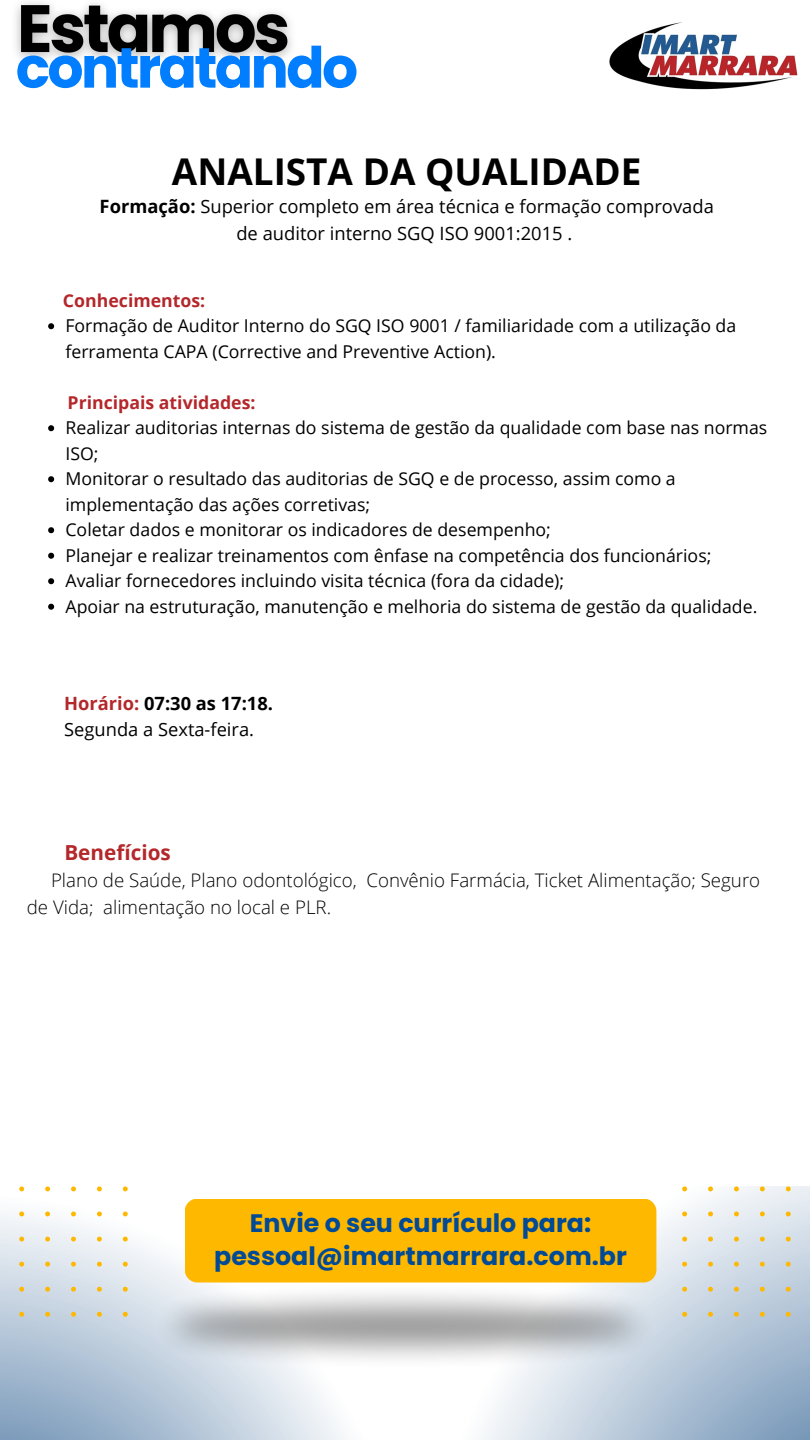
<style>
.page{position:relative;width:810px;height:1440px;background:#fff}
.page>*{position:absolute;margin:0;border:0;box-sizing:border-box;transform-origin:0 0}
.t1{font:700 56.8px "Poppins";letter-spacing:-.045em;color:#007eff}
.t2{font:700 36.9px "Open Sans";color:#000}
.t3{font:700 25.3px/33px "Poppins";color:#004a96;text-align:center}
.t4{font:700 20.7px "Open Sans";color:#b4272a}
.t5{font:300 18.7px/27px "Open Sans";color:#000}
.t6{font:18.4px/26.2px "Open Sans";color:#000;text-align:center}
.t7{font:700 18.3px "Open Sans";color:#000}
.t8{font:18.3px "Open Sans";color:#000}
.t9{font:17.7px/25.5px "Open Sans";color:#000}
.t10{font:700 17.7px "Open Sans";color:#b4272a}
.s1{font-weight:700}
.s2{color:#b4272a}
</style>
<div class="page">
<svg style="left:483px;top:1208px;width:327px;height:232px"></svg>
<svg style="left:0;top:1242px;width:344px;height:198px"></svg>
<img style="left:154px;top:1283px;width:502px;height:87px">
<div style="left:185px;top:1199px;width:471px;height:84px;background:#ffb800"></div>
<svg style="left:0;top:1186px;width:128px;height:131px"></svg>
<svg style="left:682px;top:1186px;width:128px;height:131px"></svg>
<img style="left:609px;top:22px;width:189px;height:68px">
<svg style="left:48px;top:323px;width:6px;height:6px"></svg>
<svg style="left:48px;top:425px;width:6px;height:6px"></svg>
<svg style="left:48px;top:476px;width:6px;height:6px"></svg>
<svg style="left:48px;top:527px;width:6px;height:6px"></svg>
<svg style="left:48px;top:553px;width:6px;height:6px"></svg>
<svg style="left:48px;top:578px;width:6px;height:6px"></svg>
<svg style="left:48px;top:604px;width:6px;height:6px"></svg>
<img style="left:16px;top:2px;width:276px;height:58px">
<p class="t1" style="left:16px;top:28px;width:344px">contratando</p>
<h2 class="t2" style="left:172px;top:146px;width:471px">ANALISTA DA QUALIDADE</h2>
<p class="t6" style="left:100px;top:193px;width:616px"><span class="s1">Formação:</span> Superior completo em área técnica e formação comprovada de auditor interno SGQ ISO 9001:2015 .</p>
<h3 class="t10" style="left:63px;top:288px;width:144px">Conhecimentos:</h3>
<p class="t9" style="left:65px;top:313px;width:672px">Formação de Auditor Interno do SGQ ISO 9001 / familiaridade com a utilização da ferramenta CAPA (Corrective and Preventive Action).</p>
<h5 class="t10" style="left:68px;top:390px;width:189px">Principais atividades:</h5>
<p class="t9" style="left:65px;top:415px;width:703px">Realizar auditorias internas do sistema de gestão da qualidade com base nas normas<br>ISO;</p>
<h5 class="t9" style="left:65px;top:466px;width:612px">Monitorar o resultado das auditorias de SGQ e de processo, assim como a implementação das ações corretivas;</h5>
<p class="t9" style="left:65px;top:517px;width:487px">Coletar dados e monitorar os indicadores de desempenho;</p>
<p class="t9" style="left:65px;top:542px;width:647px">Planejar e realizar treinamentos com ênfase na competência dos funcionários;</p>
<p class="t9" style="left:65px;top:568px;width:500px">Avaliar fornecedores incluindo visita técnica (fora da cidade);</p>
<p class="t9" style="left:65px;top:593px;width:693px">Apoiar na estruturação, manutenção e melhoria do sistema de gestão da qualidade.</p>
<p class="t7" style="left:64px;top:691px;width:210px"><span class="s2">Horário:</span> 07:30 as 17:18.</p>
<p class="t8" style="left:64px;top:717px;width:191px">Segunda a Sexta-feira.</p>
<p class="t4" style="left:64px;top:838px;width:108px">Benefícios</p>
<p class="t5" style="left:27px;top:867px;width:735px;text-indent:24px">Plano de Saúde, Plano odontológico, Convênio Farmácia, Ticket Alimentação; Seguro de Vida; alimentação no local e PLR.</p>
<p class="t3" style="left:214px;top:1207px;width:414px">Envie o seu currículo para: pessoal@imartmarrara.com.br</p>
</div>
